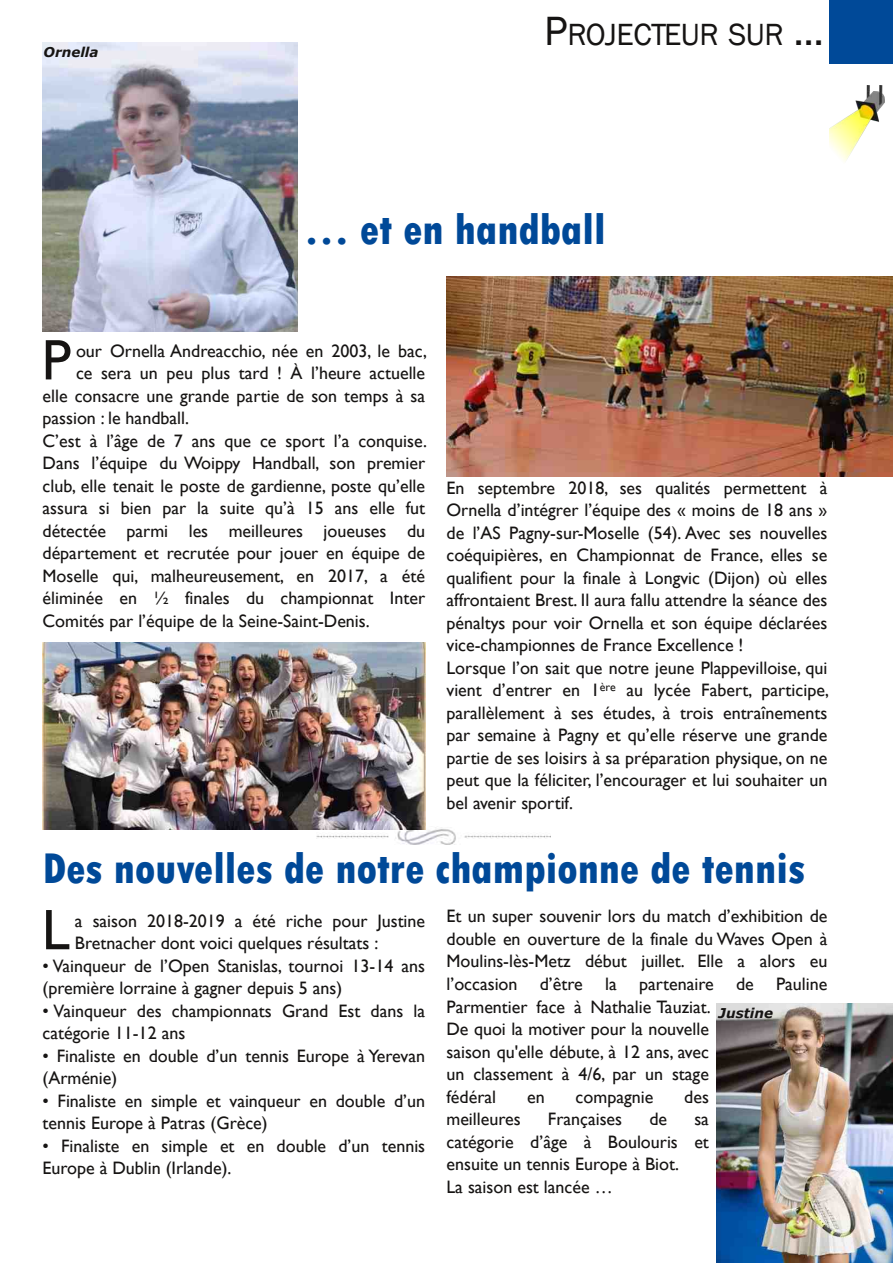
<style>
.page{position:relative;width:893px;height:1263px;background:#fff}
.page>*{position:absolute;margin:0;border:0;box-sizing:border-box;transform-origin:0 0}
.t1{font:57.45px "Gill Sans";color:#161413}
.t2{font:800 condensed 45px "Tw Cen";color:#004998}
.t3{font:31.5px "Franklin Gothic";letter-spacing:-.015em;color:#161413}
.t4{font:18px/22.5px "Gill Sans";color:#161413}
.t5{font:italic 700 13.5px "Verdana";color:#161413}
.s1{font-size:42px}
</style>
<div class="page">
<div style="left:829px;top:0;width:64px;height:64px;background:#004998"></div>
<img style="left:829px;top:85px;width:55px;height:77px">
<img style="left:317px;top:825px;width:234px;height:20px">
<img style="left:43px;top:43px;width:255px;height:289px">
<img style="left:446px;top:276px;width:447px;height:200px">
<img style="left:43px;top:642px;width:382px;height:187px">
<img style="left:716px;top:1003px;width:177px;height:260px">
<p class="t5" style="left:44px;top:43px;width:57px">Ornella</p>
<h3 class="t3" style="left:544px;top:16px;width:281px"><span class="s1">P</span>ROJECTEUR SUR <span class="s1">...</span></h3>
<h2 class="t2" style="left:304px;top:204px;width:303px">… et en handball</h2>
<h1 class="t1" style="left:42px;top:326px;width:31px">P</h1>
<p class="t4" style="left:76px;top:339px;width:352px">our Ornella Andreacchio, née en 2003, le bac,</p>
<p class="t4" style="left:76px;top:362px;width:351px">ce sera un peu plus tard ! À l’heure actuelle</p>
<p class="t4" style="left:43px;top:384px;width:384px">elle consacre une grande partie de son temps à sa</p>
<p class="t4" style="left:43px;top:407px;width:148px">passion : le handball.</p>
<p class="t4" style="left:43px;top:429px;width:386px">C’est à l’âge de 7 ans que ce sport l’a conquise.</p>
<p class="t4" style="left:43px;top:452px;width:384px">Dans l’équipe du Woippy Handball, son premier</p>
<p class="t4" style="left:43px;top:474px;width:384px">club, elle tenait le poste de gardienne, poste qu’elle</p>
<p class="t4" style="left:43px;top:497px;width:384px">assura si bien par la suite qu’à 15 ans elle fut</p>
<p class="t4" style="left:43px;top:519px;width:384px">détectée parmi les meilleures joueuses du</p>
<p class="t4" style="left:43px;top:542px;width:384px">département et recrutée pour jouer en équipe de</p>
<p class="t4" style="left:43px;top:564px;width:384px">Moselle qui, malheureusement, en 2017, a été</p>
<p class="t4" style="left:43px;top:587px;width:384px">éliminée en ½ finales du championnat Inter</p>
<p class="t4" style="left:43px;top:609px;width:329px">Comités par l’équipe de la Seine-Saint-Denis.</p>
<p class="t4" style="left:446px;top:476px;width:384px">En septembre 2018, ses qualités permettent à Ornella d’intégrer l’équipe des « moins de 18 ans » de l’AS Pagny-sur-Moselle (54). Avec ses nouvelles coéquipières, en Championnat de France, elles se qualifient pour la finale à Longvic (Dijon) où elles affrontaient Brest. Il aura fallu attendre la séance des pénaltys pour voir Ornella et son équipe déclarées vice-championnes de France Excellence !<br>Lorsque l’on sait que notre jeune Plappevilloise, qui vient d’entrer en 1<sup>ère</sup> au lycée Fabert, participe, parallèlement à ses études, à trois entraînements par semaine à Pagny et qu’elle réserve une grande partie de ses loisirs à sa préparation physique, on ne peut que la féliciter, l’encourager et lui souhaiter un bel avenir sportif.</p>
<h2 class="t2" style="left:43px;top:844px;width:764px">Des nouvelles de notre championne de tennis</h2>
<h1 class="t1" style="left:42px;top:896px;width:30px">L</h1>
<p class="t4" style="left:75px;top:909px;width:352px">a saison 2018-2019 a été riche pour Justine<br>Bretnacher dont voici quelques résultats :</p>
<p class="t4" style="left:43px;top:954px;width:384px">• Vainqueur de l’Open Stanislas, tournoi 13-14 ans (première lorraine à gagner depuis 5 ans)</p>
<p class="t4" style="left:43px;top:999px;width:384px">• Vainqueur des championnats Grand Est dans la catégorie 11-12 ans</p>
<p class="t4" style="left:43px;top:1044px;width:384px">• Finaliste en double d’un tennis Europe à Yerevan (Arménie)</p>
<p class="t4" style="left:43px;top:1089px;width:384px">• Finaliste en simple et vainqueur en double d’un tennis Europe à Patras (Grèce)</p>
<p class="t4" style="left:43px;top:1134px;width:384px">• Finaliste en simple et en double d’un tennis<br>Europe à Dublin (Irlande).</p>
<p class="t4" style="left:446px;top:905px;width:382px">Et un super souvenir lors du match d’exhibition de double en ouverture de la finale du Waves Open à Moulins-lès-Metz début juillet. Elle a alors eu l’occasion d’être la partenaire de Pauline Parmentier face à Nathalie Tauziat.<br>De quoi la motiver pour la nouvelle<br>saison qu'elle débute, à 12 ans, avec<br>un classement à 4/6, par un stage<br>fédéral</p>
<p class="t5" style="left:719px;top:1004px;width:56px">Justine</p>
<p class="t4" style="left:527px;top:1085px;width:19px">en</p>
<p class="t4" style="left:576px;top:1085px;width:79px">compagnie</p>
<p class="t4" style="left:684px;top:1085px;width:26px">des</p>
<p class="t4" style="left:446px;top:1107px;width:76px">meilleures</p>
<p class="t4" style="left:548px;top:1107px;width:76px">Françaises</p>
<p class="t4" style="left:649px;top:1107px;width:19px">de</p>
<p class="t4" style="left:446px;top:1107px;width:264px;text-indent:248px">sa catégorie d’âge à Boulouris et ensuite un tennis Europe à Biot.<br>La saison est lancée …</p>
</div>
